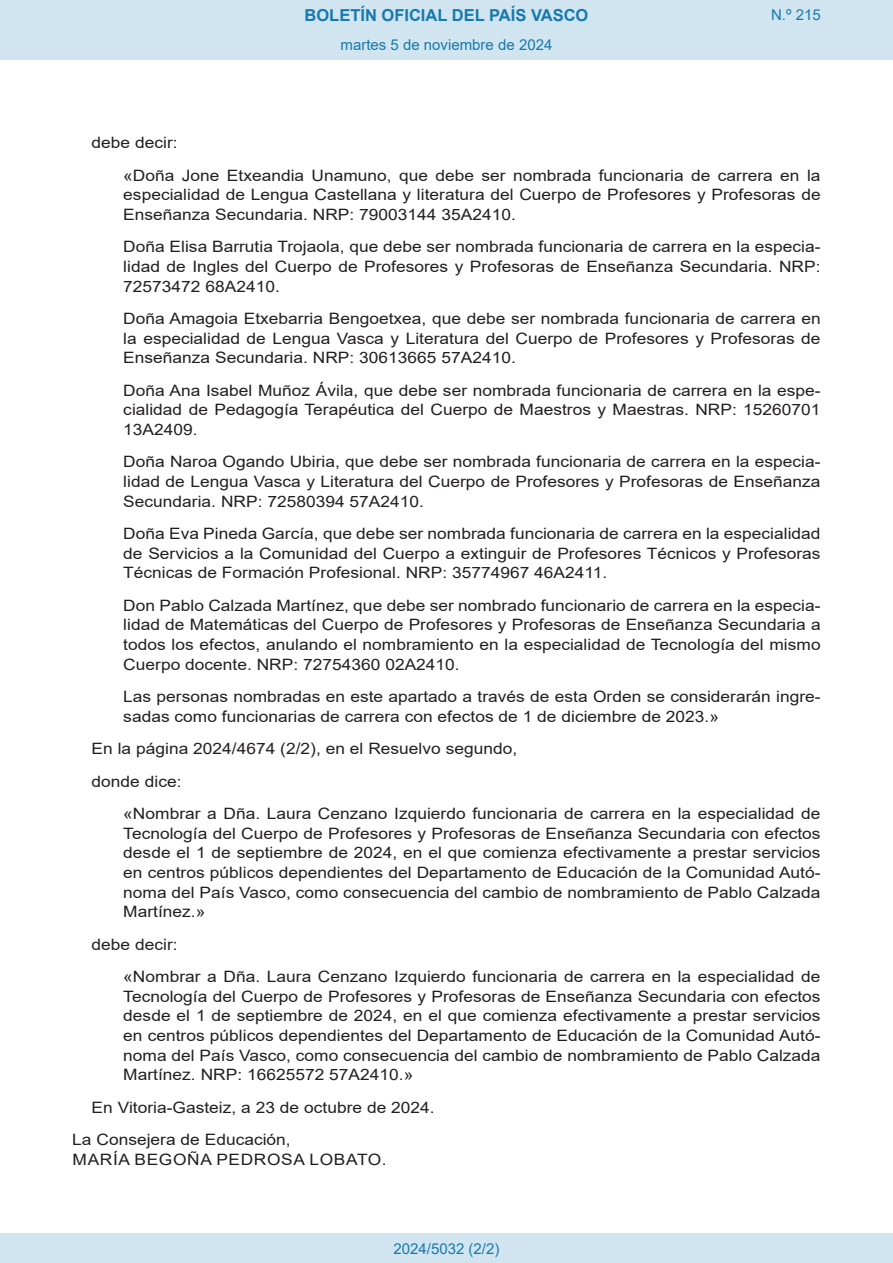
<style>
.page{position:relative;width:893px;height:1263px;background:#fff}
.page>*{position:absolute;margin:0;border:0;box-sizing:border-box;transform-origin:0 0}
.t1{font:700 16.5px "Arial";color:#1879ad}
.BOPVDetalle2{font:15.6px/19.6px "Arial";color:#231f20;text-align:justify;scale:1.11 1}
.BOPVDetalle{font:15.6px "Arial";color:#231f20;scale:1.11 1}
.BOPVFirmaLugFec{font:15.6px "Arial";color:#231f20;scale:1.11 1}
.BOPVFirmaNombre{font:15.6px "Arial";letter-spacing:.035em;color:#231f20;scale:1.11 1}
.BOPVFirmaPuesto{font:15.6px "Arial";color:#231f20;scale:1.11 1}
.Paginacion_Centro{font:15px "Arial";color:#1879ad}
</style>
<div class="page">
<div style="left:0;top:0;width:893px;height:60px;background:#d0e5f0"></div>
<div style="left:0;top:1233px;width:893px;height:30px;background:#d0e5f0"></div>
<p class="t1" style="left:305px;top:3px;width:285px">BOLETÍN OFICIAL DEL PAÍS VASCO</p>
<p class="Paginacion_Centro" style="left:341px;top:35px;width:213px">martes 5 de noviembre de 2024</p>
<p class="Paginacion_Centro" style="left:771px;top:5px;width:51px">N.º 215</p>
<p class="BOPVDetalle" style="left:92px;top:132px;width:79px">debe decir:</p>
<p class="BOPVDetalle2" style="left:123px;top:165px;width:630px">«Doña Jone Etxeandia Unamuno, que debe ser nombrada funcionaria de carrera en la especialidad de Lengua Castellana y literatura del Cuerpo de Profesores y Profesoras de Enseñanza Secundaria. NRP: 79003144 35A2410.</p>
<p class="BOPVDetalle2" style="left:123px;top:237px;width:630px">Doña Elisa Barrutia Trojaola, que debe ser nombrada funcionaria de carrera en la especia&shy;lidad de Ingles del Cuerpo de Profesores y Profesoras de Enseñanza Secundaria. NRP:<br>72573472 68A2410.</p>
<p class="BOPVDetalle2" style="left:123px;top:308px;width:630px">Doña Amagoia Etxebarria Bengoetxea, que debe ser nombrada funcionaria de carrera en la especialidad de Lengua Vasca y Literatura del Cuerpo de Profesores y Profesoras de Enseñanza Secundaria. NRP: 30613665 57A2410.</p>
<p class="BOPVDetalle2" style="left:123px;top:380px;width:630px">Doña Ana Isabel Muñoz Ávila, que debe ser nombrada funcionaria de carrera en la espe&shy;cialidad de Pedagogía Terapéutica del Cuerpo de Maestros y Maestras. NRP: 15260701<br>13A2409.</p>
<p class="BOPVDetalle2" style="left:123px;top:452px;width:630px">Doña Naroa Ogando Ubiria, que debe ser nombrada funcionaria de carrera en la especia&shy;lidad de Lengua Vasca y Literatura del Cuerpo de Profesores y Profesoras de Enseñanza Secundaria. NRP: 72580394 57A2410.</p>
<p class="BOPVDetalle2" style="left:123px;top:524px;width:630px">Doña Eva Pineda García, que debe ser nombrada funcionaria de carrera en la especialidad de Servicios a la Comunidad del Cuerpo a extinguir de Profesores Técnicos y Profesoras Técnicas de Formación Profesional. NRP: 35774967 46A2411.</p>
<p class="BOPVDetalle2" style="left:123px;top:595px;width:630px">Don Pablo Calzada Martínez, que debe ser nombrado funcionario de carrera en la especia&shy;lidad de Matemáticas del Cuerpo de Profesores y Profesoras de Enseñanza Secundaria a todos los efectos, anulando el nombramiento en la especialidad de Tecnología del mismo Cuerpo docente. NRP: 72754360 02A2410.</p>
<p class="BOPVDetalle2" style="left:123px;top:687px;width:630px">Las personas nombradas en este apartado a través de esta Orden se considerarán ingre&shy;sadas como funcionarias de carrera con efectos de 1 de diciembre de 2023.»</p>
<p class="BOPVDetalle" style="left:92px;top:738px;width:385px">En la página 2024/4674 (2/2), en el Resuelvo segundo,</p>
<p class="BOPVDetalle" style="left:92px;top:770px;width:83px">donde dice:</p>
<p class="BOPVDetalle2" style="left:123px;top:804px;width:630px">«Nombrar a Dña. Laura Cenzano Izquierdo funcionaria de carrera en la especialidad de Tecnología del Cuerpo de Profesores y Profesoras de Enseñanza Secundaria con efectos desde el 1 de septiembre de 2024, en el que comienza efectivamente a prestar servicios en centros públicos dependientes del Departamento de Educación de la Comunidad Autó&shy;noma del País Vasco, como consecuencia del cambio de nombramiento de Pablo Calzada Martínez.»</p>
<p class="BOPVDetalle" style="left:92px;top:933px;width:79px">debe decir:</p>
<p class="BOPVDetalle2" style="left:123px;top:967px;width:630px">«Nombrar a Dña. Laura Cenzano Izquierdo funcionaria de carrera en la especialidad de Tecnología del Cuerpo de Profesores y Profesoras de Enseñanza Secundaria con efectos desde el 1 de septiembre de 2024, en el que comienza efectivamente a prestar servicios en centros públicos dependientes del Departamento de Educación de la Comunidad Autó&shy;noma del País Vasco, como consecuencia del cambio de nombramiento de Pablo Calzada Martínez. NRP: 16625572 57A2410.»</p>
<p class="BOPVFirmaLugFec" style="left:92px;top:1096px;width:311px">En Vitoria-Gasteiz, a 23 de octubre de 2024.</p>
<p class="BOPVFirmaPuesto" style="left:72px;top:1129px;width:198px">La Consejera de Educación,</p>
<p class="BOPVFirmaNombre" style="left:73px;top:1148px;width:284px">MARÍA BEGOÑA PEDROSA LOBATO.</p>
<p class="Paginacion_Centro" style="left:393px;top:1238px;width:107px">2024/5032 (2/2)</p>
</div>
